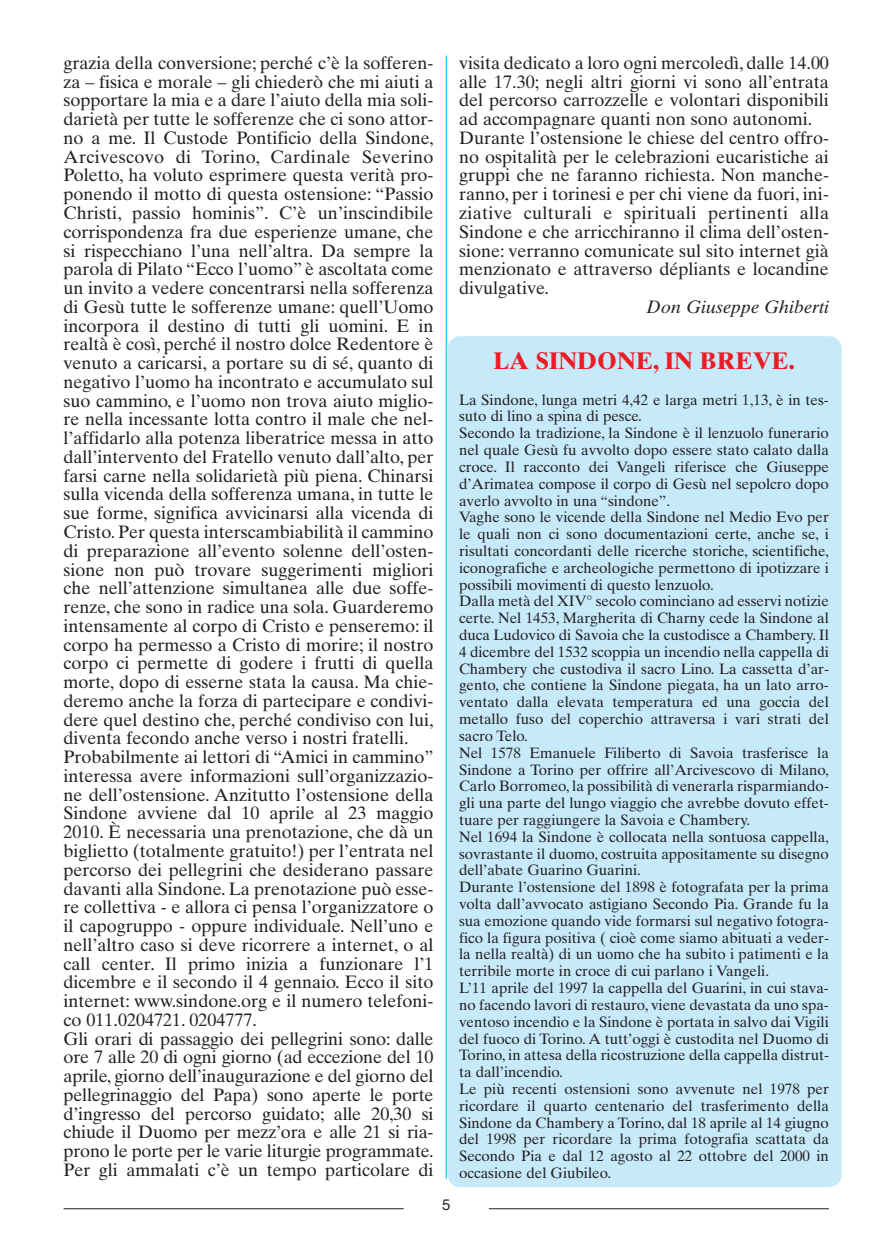
<style>
.page{position:relative;width:893px;height:1234px;background:#fff}
.page>*{position:absolute;margin:0;border:0;box-sizing:border-box;transform-origin:0 0}
.t1{font:700 24px "Times Ten";color:#ed1c24}
.t2{font:18px/18.8px "Times Ten";color:#231f20}
.t3{font:italic 18px "Times Ten";color:#231f20}
.t4{font:15px/16.8px "Times Ten";color:#231f20}
.t5{font:15px "Helvetica Neue";color:#231f20}
</style>
<div class="page">
<div style="left:448px;top:336px;width:394px;height:850px;background:#c7eafb;border-radius:13px"></div>
<hr style="left:64px;top:1207px;width:340px;height:1px;background:#231f20">
<hr style="left:489px;top:1207px;width:340px;height:1px;background:#231f20">
<hr style="left:446px;top:56px;width:1px;height:1122px;background:#00adef">
<p class="t2" style="left:64px;top:55px;width:371px">grazia della conversione; perché c’è la sofferen&shy;za – fisica e morale – gli chiederò che mi aiuti a sopportare la mia e a dare l’aiuto della mia soli&shy;darietà per tutte le sofferenze che ci sono attor&shy;no a me. Il Custode Pontificio della Sindone, Arcivescovo di Torino, Cardinale Severino Poletto, ha voluto esprimere questa verità pro&shy;ponendo il motto di questa ostensione: “Passio Christi, passio hominis”. C’è un’inscindibile corrispondenza fra due esperienze umane, che si rispecchiano l’una nell’altra. Da sempre la parola di Pilato “Ecco l’uomo” è ascoltata come un invito a vedere concentrarsi nella sofferenza di Gesù tutte le sofferenze umane: quell’Uomo incorpora il destino di tutti gli uomini. E in realtà è così, perché il nostro dolce Redentore è venuto a caricarsi, a portare su di sé, quanto di negativo l’uomo ha incontrato e accumulato sul suo cammino, e l’uomo non trova aiuto miglio&shy;re nella incessante lotta contro il male che nel&shy;l’affidarlo alla potenza liberatrice messa in atto dall’intervento del Fratello venuto dall’alto, per farsi carne nella solidarietà più piena. Chinarsi sulla vicenda della sofferenza umana, in tutte le sue forme, significa avvicinarsi alla vicenda di Cristo. Per questa interscambiabilità il cammino di preparazione all’evento solenne dell’osten&shy;sione non può trovare suggerimenti migliori che nell’attenzione simultanea alle due soffe&shy;renze, che sono in radice una sola. Guarderemo intensamente al corpo di Cristo e penseremo: il corpo ha permesso a Cristo di morire; il nostro corpo ci permette di godere i frutti di quella morte, dopo di esserne stata la causa. Ma chie&shy;deremo anche la forza di partecipare e condivi&shy;dere quel destino che, perché condiviso con lui, diventa fecondo anche verso i nostri fratelli.<br>Probabilmente ai lettori di “Amici in cammino” interessa avere informazioni sull’organizzazio&shy;ne dell’ostensione. Anzitutto l’ostensione della Sindone avviene dal 10 aprile al 23 maggio 2010. È necessaria una prenotazione, che dà un biglietto (totalmente gratuito!) per l’entrata nel percorso dei pellegrini che desiderano passare davanti alla Sindone. La prenotazione può esse&shy;re collettiva - e allora ci pensa l’organizzatore o il capogruppo - oppure individuale. Nell’uno e nell’altro caso si deve ricorrere a internet, o al call center. Il primo inizia a funzionare l’1 dicembre e il secondo il 4 gennaio. Ecco il sito internet: www.sindone.org e il numero telefoni&shy;co 011.0204721. 0204777.<br>Gli orari di passaggio dei pellegrini sono: dalle ore 7 alle 20 di ogni giorno (ad eccezione del 10 aprile, giorno dell’inaugurazione e del giorno del pellegrinaggio del Papa) sono aperte le porte d’ingresso del percorso guidato; alle 20,30 si chiude il Duomo per mezz’ora e alle 21 si ria&shy;prono le porte per le varie liturgie programmate.<br>Per gli ammalati c’è un tempo particolare di</p>
<p class="t2" style="left:459px;top:55px;width:371px">visita dedicato a loro ogni mercoledì, dalle 14.00 alle 17.30; negli altri giorni vi sono all’entrata del percorso carrozzelle e volontari disponibili ad accompagnare quanti non sono autonomi.<br>Durante l’ostensione le chiese del centro offro&shy;no ospitalità per le celebrazioni eucaristiche ai gruppi che ne faranno richiesta. Non manche&shy;ranno, per i torinesi e per chi viene da fuori, ini&shy;ziative culturali e spirituali pertinenti alla Sindone e che arricchiranno il clima dell’osten&shy;sione: verranno comunicate sul sito internet già menzionato e attraverso dépliants e locandine divulgative.</p>
<p class="t3" style="left:646px;top:300px;width:184px">Don Giuseppe Ghiberti</p>
<h1 class="t1" style="left:493px;top:352px;width:303px">LA SINDONE, IN BREVE.</h1>
<p class="t4" style="left:459px;top:392px;width:371px">La Sindone, lunga metri 4,42 e larga metri 1,13, è in tes&shy;suto di lino a spina di pesce.<br>Secondo la tradizione, la Sindone è il lenzuolo funerario nel quale Gesù fu avvolto dopo essere stato calato dalla croce. Il racconto dei Vangeli riferisce che Giuseppe d’Arimatea compose il corpo di Gesù nel sepolcro dopo averlo avvolto in una “sindone”.<br>Vaghe sono le vicende della Sindone nel Medio Evo per le quali non ci sono documentazioni certe, anche se, i risultati concordanti delle ricerche storiche, scientifiche, iconografiche e archeologiche permettono di ipotizzare i possibili movimenti di questo lenzuolo.<br>Dalla metà del XIV° secolo cominciano ad esservi notizie certe. Nel 1453, Margherita di Charny cede la Sindone al duca Ludovico di Savoia che la custodisce a Chambery. Il 4 dicembre del 1532 scoppia un incendio nella cappella di Chambery che custodiva il sacro Lino. La cassetta d’ar&shy;gento, che contiene la Sindone piegata, ha un lato arro&shy;ventato dalla elevata temperatura ed una goccia del metallo fuso del coperchio attraversa i vari strati del sacro Telo.<br>Nel 1578 Emanuele Filiberto di Savoia trasferisce la Sindone a Torino per offrire all’Arcivescovo di Milano, Carlo Borromeo, la possibilità di venerarla risparmiando&shy;gli una parte del lungo viaggio che avrebbe dovuto effet&shy;tuare per raggiungere la Savoia e Chambery.<br>Nel 1694 la Sindone è collocata nella sontuosa cappella, sovrastante il duomo, costruita appositamente su disegno dell’abate Guarino Guarini.<br>Durante l’ostensione del 1898 è fotografata per la prima volta dall’avvocato astigiano Secondo Pia. Grande fu la sua emozione quando vide formarsi sul negativo fotogra&shy;fico la figura positiva ( cioè come siamo abituati a veder&shy;la nella realtà) di un uomo che ha subito i patimenti e la terribile morte in croce di cui parlano i Vangeli.<br>L’11 aprile del 1997 la cappella del Guarini, in cui stava&shy;no facendo lavori di restauro, viene devastata da uno spa&shy;ventoso incendio e la Sindone è portata in salvo dai Vigili del fuoco di Torino. A tutt’oggi è custodita nel Duomo di Torino, in attesa della ricostruzione della cappella distrut&shy;ta dall’incendio.<br>Le più recenti ostensioni sono avvenute nel 1978 per ricordare il quarto centenario del trasferimento della Sindone da Chambery a Torino, dal 18 aprile al 14 giugno del 1998 per ricordare la prima fotografia scattata da Secondo Pia e dal 12 agosto al 22 ottobre del 2000 in occasione del Giubileo.</p>
<p class="t5" style="left:442px;top:1198px;width:10px">5</p>
</div>
